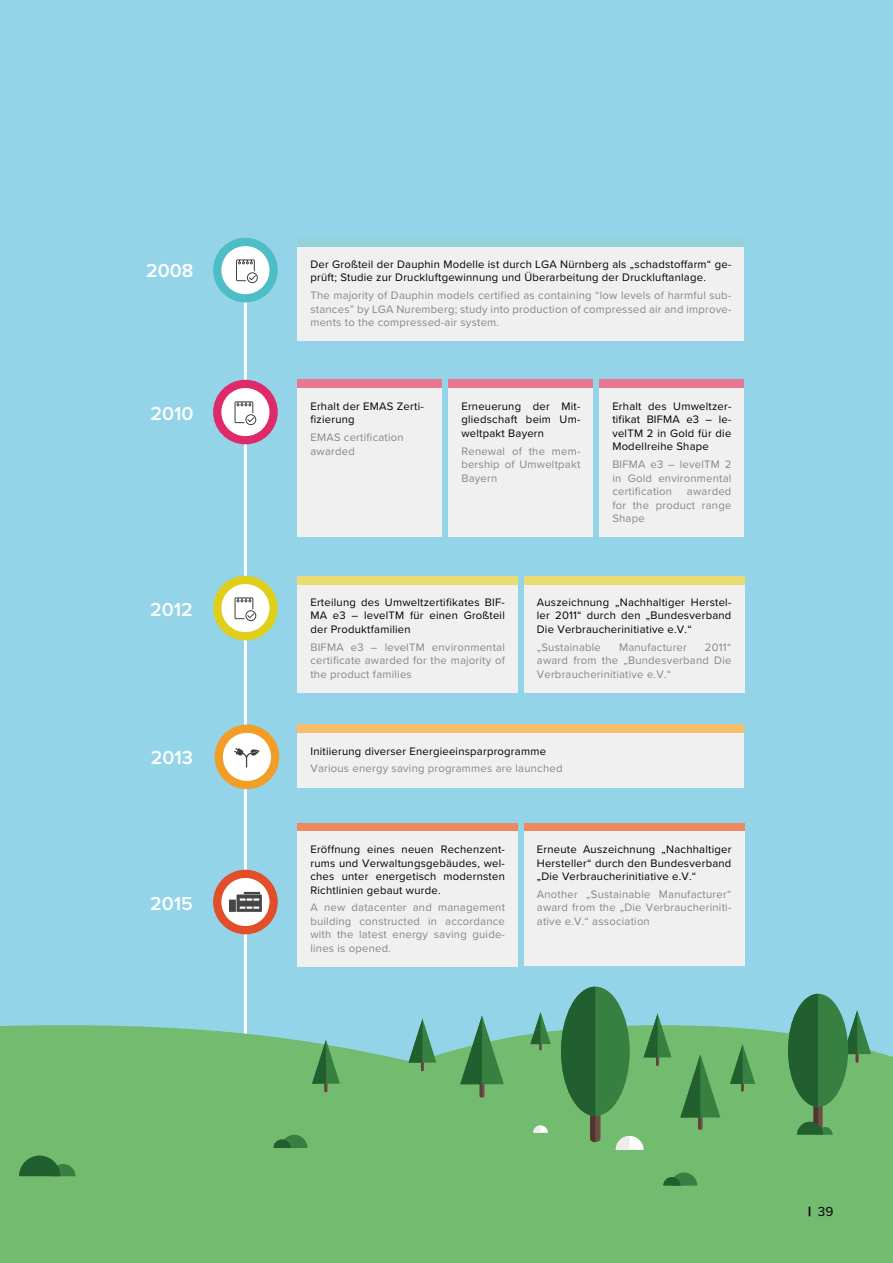
<style>
.page{position:relative;width:893px;height:1263px;background:#fff}
.page>*{position:absolute;margin:0;border:0;box-sizing:border-box;transform-origin:0 0}
.t1{font:600 19.5px "Proxima Nova";color:#fff}
.t2{font:13.5px "Proxima Nova";color:#000}
.t3{font:11.25px/13.5px "Proxima Nova";letter-spacing:.02em;color:#000;text-align:justify}
.t4{font:11.25px/13.5px "Proxima Nova";letter-spacing:.02em;color:#878787;text-align:justify}
.s1{font-weight:900}
</style>
<div class="page">
<div style="left:0;top:0;width:893px;height:1025px;background:#94d4e9"></div>
<hr style="left:244px;top:242px;width:3px;height:1017px;background:#fff">
<div style="left:0;top:1112px;width:893px;height:151px;background:#72bb6f"></div>
<div style="left:0;top:1025px;width:126px;height:87px;background:#72bb6f"></div>
<svg style="left:126px;top:1025px;width:767px;height:87px;background:#76be7e"></svg>
<div style="left:561px;top:987px;width:69px;height:129px;background:#378042;border-radius:50%"></div>
<svg style="left:561px;top:987px;width:39px;height:155px"></svg>
<svg style="left:273px;top:1135px;width:34px;height:13px"></svg>
<svg style="left:663px;top:1172px;width:34px;height:14px"></svg>
<svg style="left:616px;top:1136px;width:28px;height:14px"></svg>
<svg style="left:533px;top:1125px;width:15px;height:8px"></svg>
<svg style="left:408px;top:1018px;width:28px;height:53px"></svg>
<svg style="left:680px;top:1054px;width:40px;height:76px;background:#549957"></svg>
<svg style="left:730px;top:1044px;width:25px;height:47px"></svg>
<svg style="left:530px;top:1012px;width:21px;height:38px"></svg>
<svg style="left:312px;top:1040px;width:28px;height:52px"></svg>
<svg style="left:644px;top:1013px;width:27px;height:53px"></svg>
<svg style="left:843px;top:1010px;width:28px;height:52px"></svg>
<svg style="left:460px;top:1015px;width:44px;height:82px;background:#5da078"></svg>
<div style="left:788px;top:994px;width:60px;height:113px;background:#378042;border-radius:50%"></div>
<svg style="left:788px;top:994px;width:45px;height:141px"></svg>
<svg style="left:19px;top:1155px;width:56px;height:21px"></svg>
<div style="left:298px;top:246px;width:446px;height:95px;background:#f0f0f0"></div>
<div style="left:298px;top:388px;width:144px;height:149px;background:#f0f0f0"></div>
<div style="left:449px;top:388px;width:144px;height:149px;background:#f0f0f0"></div>
<div style="left:600px;top:388px;width:144px;height:149px;background:#f0f0f0"></div>
<div style="left:298px;top:584px;width:220px;height:108px;background:#f0f0f0"></div>
<div style="left:524px;top:584px;width:220px;height:108px;background:#f0f0f0"></div>
<div style="left:298px;top:733px;width:446px;height:54px;background:#f0f0f0"></div>
<div style="left:213px;top:870px;width:65px;height:64px;background:#e14e29;border-radius:50%"></div>
<svg style="left:219px;top:875px;width:51px;height:53px"></svg>
<div style="left:298px;top:238px;width:446px;height:8px;background:#95d2d8"></div>
<div style="left:298px;top:380px;width:144px;height:8px;background:#e87892"></div>
<div style="left:449px;top:380px;width:144px;height:8px;background:#e87892"></div>
<div style="left:600px;top:380px;width:144px;height:8px;background:#e87892"></div>
<div style="left:298px;top:576px;width:220px;height:8px;background:#eadc72"></div>
<div style="left:524px;top:576px;width:220px;height:8px;background:#eadc72"></div>
<div style="left:298px;top:724px;width:446px;height:9px;background:#f8bc6d"></div>
<div style="left:298px;top:823px;width:220px;height:8px;background:#ec8962"></div>
<div style="left:524px;top:823px;width:220px;height:8px;background:#ec8962"></div>
<div style="left:298px;top:831px;width:220px;height:136px;background:#f0f0f0"></div>
<div style="left:524px;top:831px;width:220px;height:135px;background:#f0f0f0"></div>
<div style="left:213px;top:380px;width:65px;height:64px;background:#de2a68;border-radius:50%"></div>
<svg style="left:219px;top:386px;width:51px;height:52px"></svg>
<div style="left:213px;top:576px;width:65px;height:64px;background:#dfce1a;border-radius:50%"></div>
<svg style="left:219px;top:582px;width:51px;height:52px"></svg>
<div style="left:213px;top:238px;width:65px;height:64px;background:#4dbdc6;border-radius:50%"></div>
<svg style="left:219px;top:244px;width:51px;height:53px"></svg>
<div style="left:215px;top:724px;width:64px;height:65px;background:#f29d25;border-radius:50%"></div>
<svg style="left:220px;top:730px;width:51px;height:53px"></svg>
<h1 class="t1" style="left:146px;top:256px;width:49px">2008</h1>
<p class="t3" style="left:310px;top:257px;width:422px">Der Großteil der Dauphin Modelle ist durch LGA Nürnberg als „schadstoffarm“ ge&shy;prüft; Studie zur Druckluftgewinnung und Überarbeitung der Druckluftanlage.</p>
<p class="t4" style="left:310px;top:288px;width:422px">The majority of Dauphin models certified as containing “low levels of harmful sub&shy;stances” by LGA Nuremberg; study into production of compressed air and improve&shy;ments to the compressed-air system.</p>
<h1 class="t1" style="left:150px;top:399px;width:45px">2010</h1>
<p class="t3" style="left:310px;top:399px;width:115px">Erhalt der EMAS Zerti&shy;fizierung</p>
<p class="t4" style="left:310px;top:430px;width:95px">EMAS certification awarded</p>
<p class="t3" style="left:461px;top:399px;width:121px">Erneuerung der Mit&shy;gliedschaft beim Um&shy;weltpakt Bayern</p>
<p class="t4" style="left:461px;top:444px;width:121px">Renewal of the mem&shy;bership of Umweltpakt Bayern</p>
<p class="t3" style="left:612px;top:399px;width:121px">Erhalt des Umweltzer&shy;tifikat BIFMA e3 – le&shy;velTM 2 in Gold für die Modellreihe Shape</p>
<p class="t4" style="left:612px;top:457px;width:121px">BIFMA e3 – levelTM 2 in Gold environmental certification</p>
<p class="t4" style="left:612px;top:484px;width:121px;text-indent:75px">awarded for the product range Shape</p>
<h1 class="t1" style="left:150px;top:595px;width:44px">2012</h1>
<p class="t3" style="left:310px;top:595px;width:196px">Erteilung des Umweltzertifikates BIF-MA e3 – levelTM für einen Großteil der Produktfamilien</p>
<p class="t4" style="left:310px;top:640px;width:196px">BIFMA e3 – levelTM environmental certificate awarded for the majority of the product families</p>
<p class="t3" style="left:537px;top:595px;width:196px">Auszeichnung „Nachhaltiger Herstel&shy;ler 2011“ durch den „Bundesverband Die Verbraucherinitiative e.V.“</p>
<p class="t4" style="left:537px;top:640px;width:66px">„Sustainable</p>
<p class="t4" style="left:619px;top:640px;width:69px">Manufacturer</p>
<p class="t4" style="left:537px;top:640px;width:196px;text-indent:168px">2011“ award from the „Bundesverband Die Verbraucherinitiative e.V.“</p>
<h1 class="t1" style="left:151px;top:743px;width:44px">2013</h1>
<p class="t3" style="left:310px;top:744px;width:237px">Initiierung diverser Energieeinsparprogramme</p>
<p class="t4" style="left:310px;top:761px;width:254px">Various energy saving programmes are launched</p>
<h1 class="t1" style="left:150px;top:889px;width:44px">2015</h1>
<p class="t3" style="left:310px;top:842px;width:196px">Eröffnung eines neuen Rechenzent&shy;rums und Verwaltungsgebäudes, wel&shy;ches unter energetisch modernsten Richtlinien gebaut wurde.</p>
<p class="t4" style="left:310px;top:900px;width:196px">A new datacenter and management building constructed in accordance with the latest energy saving guide&shy;lines is opened.</p>
<p class="t3" style="left:537px;top:842px;width:196px">Erneute Auszeichnung „Nachhaltiger Hersteller“ durch den Bundesverband „Die Verbraucherinitiative e.V.“</p>
<p class="t4" style="left:537px;top:887px;width:196px">Another „Sustainable Manufacturer“ award from the „Die Verbraucheriniti&shy;ative e.V.“ association</p>
<p class="t2" style="left:808px;top:1201px;width:27px"><span class="s1">|</span> 39</p>
</div>
